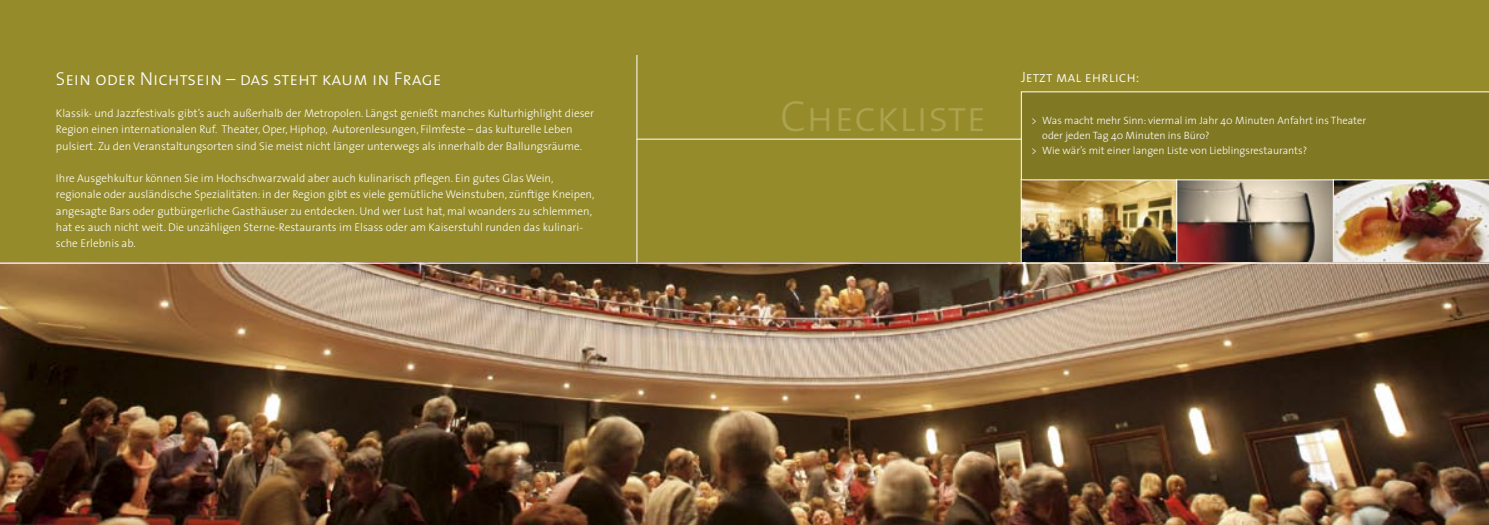
<style>
.page{position:relative;width:1489px;height:525px;background:#fff}
.page>*{position:absolute;margin:0;border:0;box-sizing:border-box;transform-origin:0 0}
.t1{font:43.75px "The Sans Light Caps";color:#aca34f}
.t2{font:18.75px "The Sans Light Caps";color:#fff}
.t3{font:15px "The Sans Light Caps";color:#fff}
.t4{font:300 11.25px/16.2px "The Sans";color:#fff}
.t5{font:300 10.62px/15px "The Sans";color:#fff}
</style>
<div class="page">
<div style="left:0;top:0;width:1488px;height:524px;background:#958b2a"></div>
<img style="left:1333px;top:180px;width:155px;height:82px">
<svg style="left:1177px;top:180px;width:155px;height:82px;background:#9a8273"></svg>
<img style="left:1021px;top:180px;width:155px;height:82px">
<hr style="left:1020px;top:179px;width:1px;height:84px;background:#fff">
<hr style="left:1176px;top:179px;width:1px;height:84px;background:#fff">
<hr style="left:1332px;top:179px;width:1px;height:84px;background:#fff">
<img style="left:0;top:263px;width:1488px;height:261px">
<hr style="left:0;top:262px;width:1488px;height:1px;background:#fff">
<hr style="left:636px;top:139px;width:385px;height:1px;background:#fff">
<hr style="left:636px;top:55px;width:1px;height:207px;background:#fff">
<div style="left:1020px;top:91px;width:468px;height:89px;background:#817824"></div>
<p class="t2" style="left:56px;top:63px;width:387px">Sein oder Nichtsein – das steht kaum in Frage</p>
<p class="t4" style="left:56px;top:105px;width:540px">Klassik- und Jazzfestivals gibt’s auch außerhalb der Metropolen. Längst genießt manches Kulturhighlight dieser<br>Region einen internationalen Ruf. Theater, Oper, Hiphop, Autorenlesungen, Filmfeste – das kulturelle Leben pulsiert. Zu den Veranstaltungsorten sind Sie meist nicht länger unterwegs als innerhalb der Ballungsräume.</p>
<p class="t4" style="left:56px;top:170px;width:540px">Ihre Ausgehkultur können Sie im Hochschwarzwald aber auch kulinarisch pflegen. Ein gutes Glas Wein, regionale oder ausländische Spezialitäten: in der Region gibt es viele gemütliche Weinstuben, zünftige Kneipen, angesagte Bars oder gutbürgerliche Gasthäuser zu entdecken. Und wer Lust hat, mal woanders zu schlemmen, hat es auch nicht weit. Die unzähligen Sterne-Restaurants im Elsass oder am Kaiserstuhl runden das kulinari&shy;sche Erlebnis ab.</p>
<p class="t1" style="left:780px;top:79px;width:208px">Checkliste</p>
<p class="t3" style="left:1020px;top:64px;width:120px">Jetzt mal ehrlich:</p>
<p class="t5" style="left:1042px;top:113px;width:325px;text-indent:-11px">&gt; Was macht mehr Sinn: viermal im Jahr 40 Minuten Anfahrt ins Theater oder jeden Tag 40 Minuten ins Büro?</p>
<p class="t5" style="left:1031px;top:143px;width:277px">&gt; Wie wär’s mit einer langen Liste von Lieblingsrestaurants?</p>
</div>
